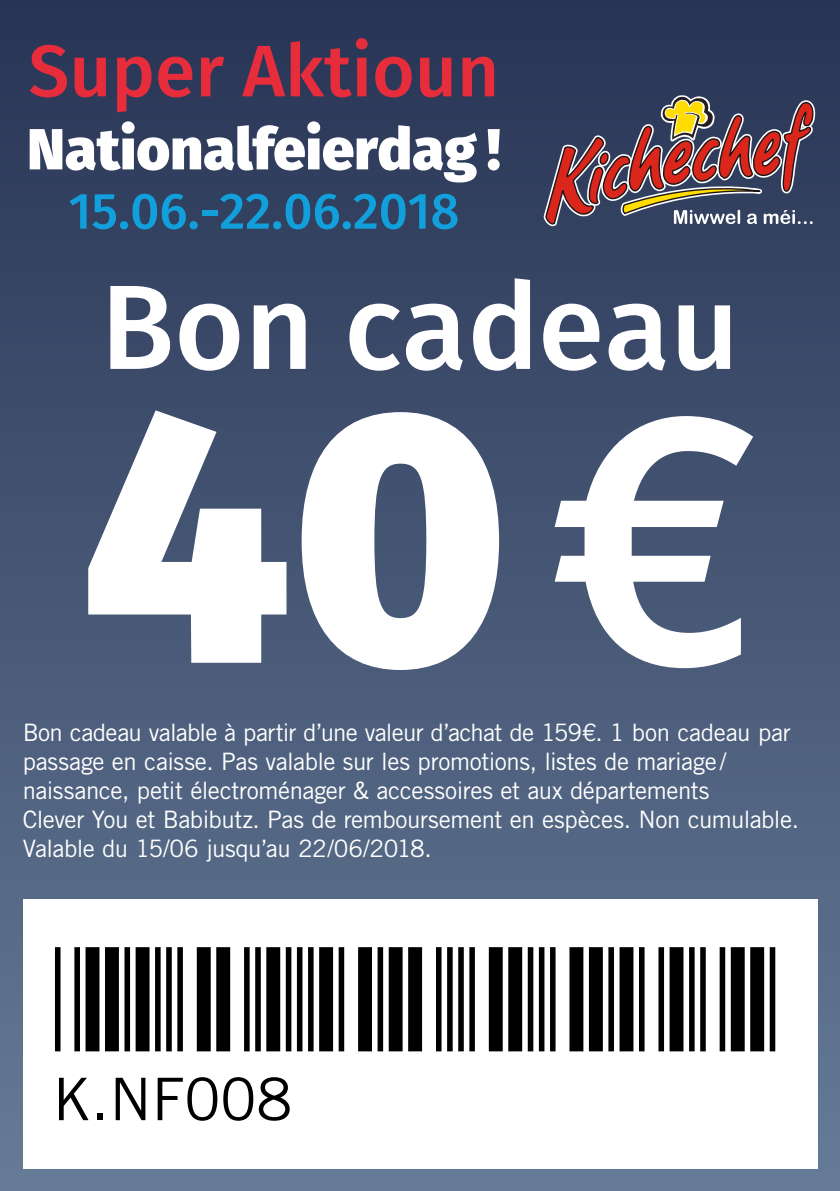
<style>
.page{position:relative;width:840px;height:1191px;background:#fff}
.page>*{position:absolute;margin:0;border:0;box-sizing:border-box;transform-origin:0 0}
.t1{font:800 360px "Fira Sans";color:#fff}
.t2{font:500 120px "Fira Sans";color:#fff}
.t3{font:500 73px "Fira Sans";color:#e72d3b}
.t4{font:58.8px "Trade Gothic LT Std";color:#000}
.t5{font:800 57.8px "Fira Sans";color:#fff}
.t6{font:500 51px "Fira Sans";color:#11a0dc}
.t7{font:24px/28.8px "Trade Gothic LT Std";letter-spacing:-.02em;color:#fff}
.s1{font-weight:500}
</style>
<div class="page">
<div style="left:0;top:0;width:839px;height:1191px;background:linear-gradient(to bottom,#253253,#6c819b)"></div>
<div style="left:23px;top:899px;width:793px;height:269px;background:#fff"></div>
<svg style="left:542px;top:94px;width:272px;height:135px;background:#6a515c"></svg>
<h3 class="t3" style="left:28px;top:20px;width:472px">Super Aktioun</h3>
<h3 class="t5" style="left:27px;top:109px;width:474px">Nationalfeierdag !</h3>
<h3 class="t6" style="left:68px;top:175px;width:392px">15.06.-22.06.2018</h3>
<h2 class="t2" style="left:101px;top:243px;width:639px">Bon cadeau</h2>
<h1 class="t1" style="left:81px;top:285px;width:679px">40<span class="s1">€</span></h1>
<p class="t7" style="left:23px;top:718px;width:769px">Bon cadeau valable à partir d’une valeur d’achat de 159€. 1 bon cadeau par</p>
<p class="t7" style="left:23px;top:747px;width:777px">passage en caisse. Pas valable sur les promotions, listes de mariage / naissance, petit électroménager &amp; accessoires et aux départements<br>Clever You et Babibutz. Pas de remboursement en espèces. Non cumulable.<br>Valable du 15/06 jusqu’au 22/06/2018.</p>
<h3 class="t4" style="left:52px;top:1063px;width:241px">K.NF008</h3>
</div>
